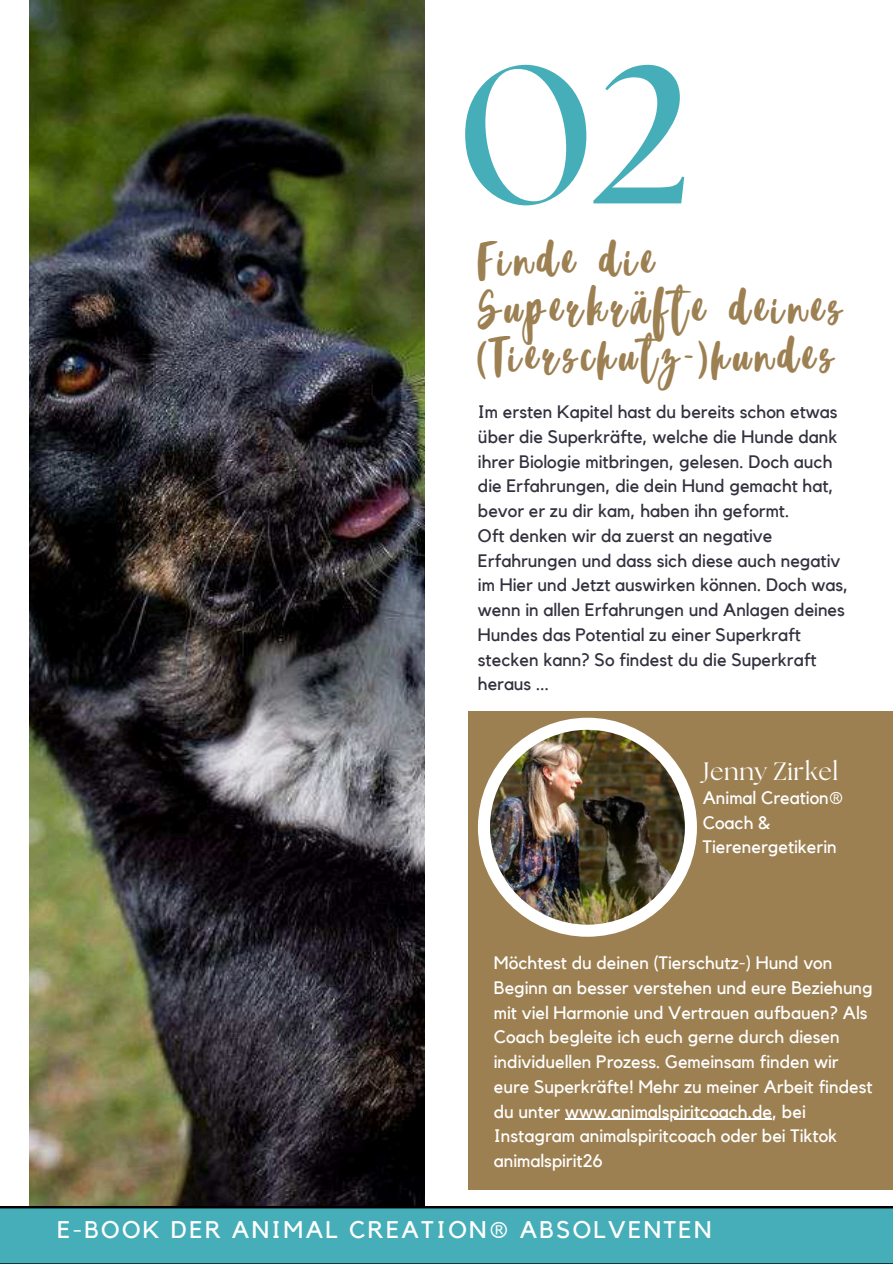
<style>
.page{position:relative;width:893px;height:1264px;background:#fff}
.page>*{position:absolute;margin:0;border:0;box-sizing:border-box;transform-origin:0 0}
.t1{font:700 195.9px "The Seasons";color:#46aeb9}
.t2{font:44.55px/48.3px "Blacktear Script";letter-spacing:.105em;color:#9d8052}
.t3{font:25.05px "The Seasons";letter-spacing:.02em;color:#fff}
.t4{font:24px "Kollektif";letter-spacing:.1em;color:#fff}
.t5{font:18px/24.8px "Kollektif";color:#34303e}
.t6{font:18px/24.8px "Kollektif";color:#fff}
</style>
<div class="page">
<img style="left:29px;top:0;width:395px;height:1206px">
<div style="left:0;top:1206px;width:892px;height:57px;background:#46aeb9"></div>
<div style="left:468px;top:711px;width:424px;height:478px;background:#9d8052"></div>
<hr style="left:565px;top:1118px;width:207px;height:1px;background:#fff">
<div style="left:478px;top:717px;width:219px;height:219px;background:#fff;border-radius:50%"></div>
<img style="left:490px;top:729px;width:194px;height:195px;border-radius:50%">
<h1 class="t1" style="left:458px;top:3px;width:236px">02</h1>
<h2 class="t2" style="left:478px;top:235px;width:365px">Finde die<br>Superkräfte deines (Tierschutz-)hundes</h2>
<p class="t5" style="left:478px;top:399px;width:372px">Im ersten Kapitel hast du bereits schon etwas über die Superkräfte, welche die Hunde dank ihrer Biologie mitbringen, gelesen. Doch auch die Erfahrungen, die dein Hund gemacht hat, bevor er zu dir kam, haben ihn geformt.<br>Oft denken wir da zuerst an negative Erfahrungen und dass sich diese auch negativ im Hier und Jetzt auswirken können. Doch was, wenn in allen Erfahrungen und Anlagen deines Hundes das Potential zu einer Superkraft stecken kann? So findest du die Superkraft heraus ...</p>
<h3 class="t3" style="left:702px;top:754px;width:137px">Jenny Zirkel</h3>
<p class="t6" style="left:702px;top:785px;width:142px">Animal Creation®<br>Coach &amp;<br>Tierenergetikerin</p>
<p class="t6" style="left:494px;top:950px;width:380px">Möchtest du deinen (Tierschutz-) Hund von Beginn an besser verstehen und eure Beziehung mit viel Harmonie und Vertrauen aufbauen? Als Coach begleite ich euch gerne durch diesen individuellen Prozess. Gemeinsam finden wir eure Superkräfte! Mehr zu meiner Arbeit findest du unter www.animalspiritcoach.de, bei Instagram animalspiritcoach oder bei Tiktok animalspirit26</p>
<h3 class="t4" style="left:57px;top:1215px;width:655px">E-BOOK DER ANIMAL CREATION® ABSOLVENTEN</h3>
</div>
